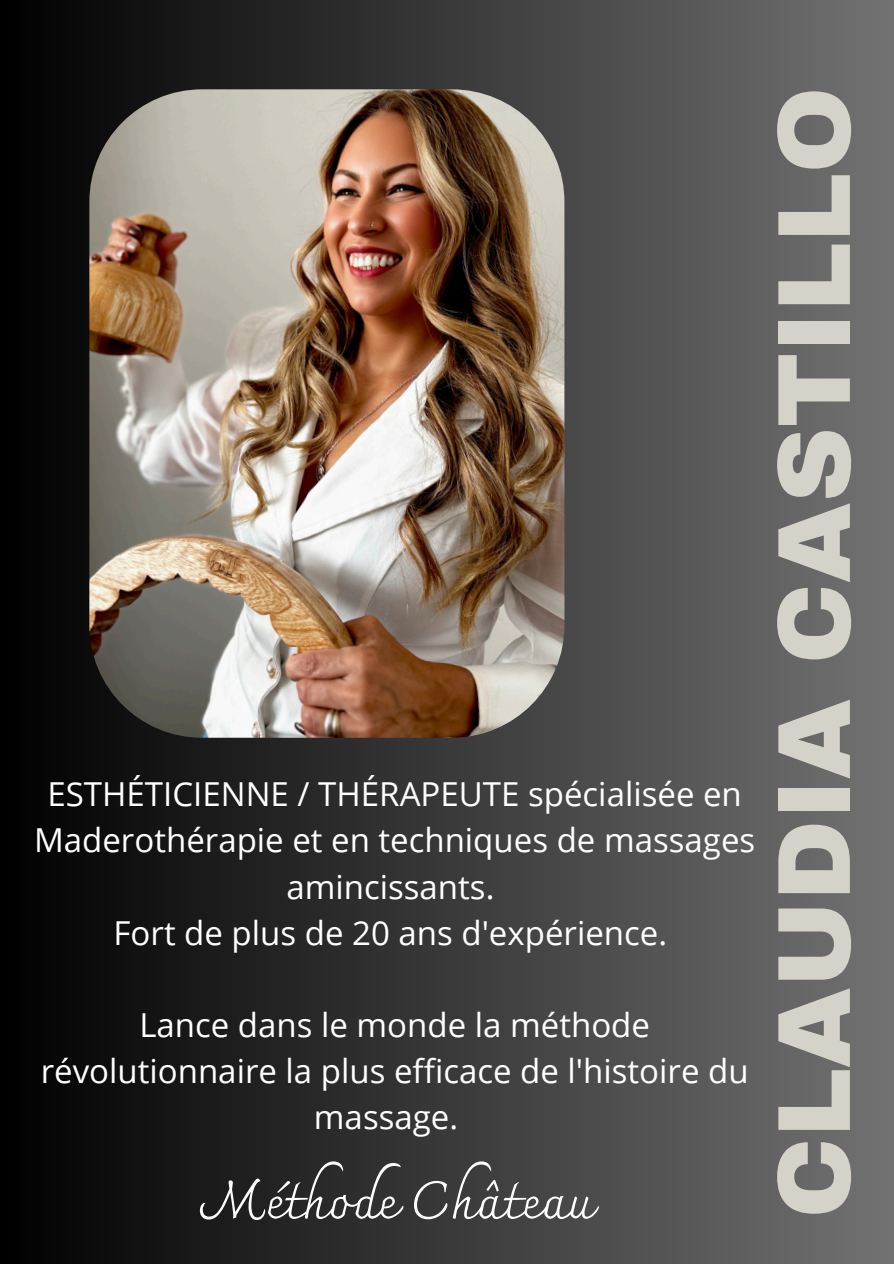
<style>
.page{position:relative;width:894px;height:1264px;background:#fff}
.page>*{position:absolute;margin:0;border:0;box-sizing:border-box;transform-origin:0 0}
.t1{font:900 103.8px "Archivo";color:#d5d2c9}
.t2{font:52.35px "Charmonman";color:#fff}
.t3{font:33px/46.2px "Open Sans";color:#fff;text-align:center}
</style>
<div class="page">
<div style="left:0;top:0;width:893px;height:1263px;background:linear-gradient(to right,#000,#727272)"></div>
<img style="left:89px;top:89px;width:475px;height:648px;border-radius:112px">
<h1 class="t3" style="left:34px;top:770px;width:722px">ESTHÉTICIENNE / THÉRAPEUTE spécialisée en<br>Maderothérapie et en techniques de massages amincissants.</h1>
<p class="t3" style="left:113px;top:908px;width:555px">Fort de plus de 20 ans d'expérience.</p>
<p class="t3" style="left:41px;top:1001px;width:709px">Lance dans le monde la méthode révolutionnaire la plus efficace de l'histoire du massage.</p>
<p class="t2" style="left:202px;top:1169px;width:391px">Méthode Château</p>
<p class="t1" style="left:758px;top:1218px;width:1133px;rotate:-90deg">CLAUDIA CASTILLO</p>
</div>
